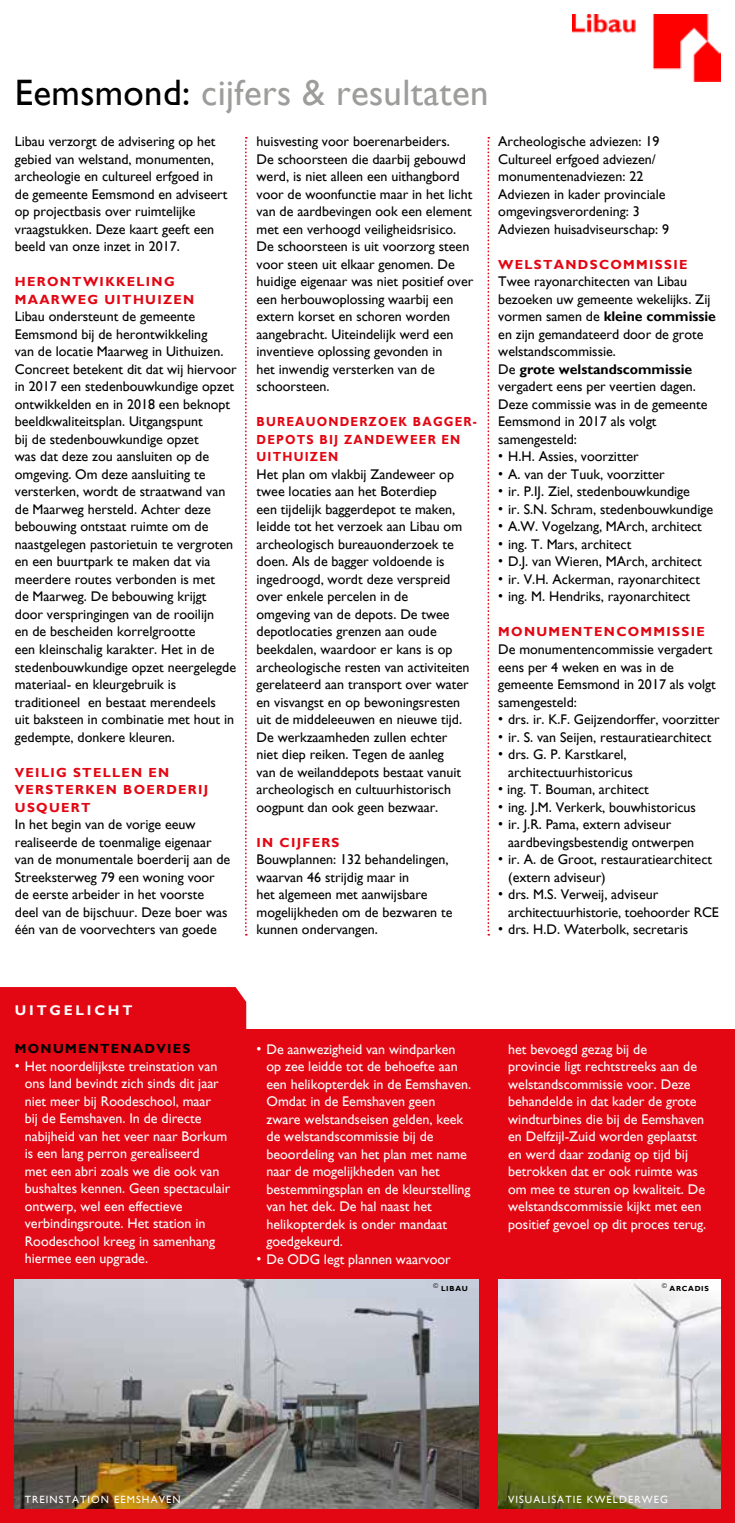
<style>
.page{position:relative;width:735px;height:1523px;background:#fff}
.page>*{position:absolute;margin:0;border:0;box-sizing:border-box;transform-origin:0 0}
.t1{font:36.75px "Gill Sans";letter-spacing:.01em;color:#9d9d9c}
.t2{font:14px/17.5px "Gill Sans";color:#000}
.t3{font:14px/17.5px "Gill Sans";color:#fff}
.t4{font:700 14px "Gill Sans";letter-spacing:.2em;color:#fff}
.t5{font:700 13.12px/17.5px "Gill Sans";letter-spacing:.1em;color:#e30613}
.t6{font:700 13.12px/17.5px "Gill Sans";letter-spacing:.1em;color:#e30613;scale:.91 1}
.t7{font:700 13.12px "Gill Sans";letter-spacing:.1em;color:#000}
.t8{font:10.5px "Gill Sans";letter-spacing:.1em;color:#fff}
.t9{font:700 7.35px "Gill Sans";letter-spacing:.1em;color:#000}
.s1{color:#000}
.s2{font-weight:700}
.s3{font-size:10.5px}
</style>
<div class="page">
<div style="left:0;top:1029px;width:734px;height:494px;background:#e30613"></div>
<div style="left:0;top:987px;width:246px;height:42px;background:#e30613"></div>
<svg style="left:245px;top:137px;width:2px;height:799px"></svg>
<svg style="left:487px;top:137px;width:2px;height:799px"></svg>
<img style="left:15px;top:1280px;width:463px;height:228px">
<img style="left:498px;top:1280px;width:221px;height:228px">
<img style="left:572px;top:15px;width:147px;height:67px">
<h1 class="t1" style="left:15px;top:71px;width:475px"><span class="s1">Eemsmond:</span> cijfers &amp; resultaten</h1>
<p class="t2" style="left:15px;top:133px;width:214px">Libau verzorgt de advisering op het gebied van welstand, monumenten, archeologie en cultureel erfgoed in de gemeente Eemsmond en adviseert op projectbasis over ruimtelijke vraagstukken. Deze kaart geeft een beeld van onze inzet in 2017.</p>
<p class="t5" style="left:15px;top:273px;width:181px">HERONTWIKKELING<br>MAARWEG UITHUIZEN</p>
<p class="t2" style="left:15px;top:308px;width:223px">Libau ondersteunt de gemeente Eemsmond bij de herontwikkeling<br>van de locatie Maarweg in Uithuizen.<br>Concreet betekent dit dat wij hiervoor in 2017 een stedenbouwkundige opzet ontwikkelden en in 2018 een beknopt beeldkwaliteitsplan. Uitgangspunt<br>bij de stedenbouwkundige opzet<br>was dat deze zou aansluiten op de omgeving. Om deze aansluiting te versterken, wordt de straatwand van de Maarweg hersteld. Achter deze bebouwing ontstaat ruimte om de naastgelegen pastorietuin te vergroten en een buurtpark te maken dat via meerdere routes verbonden is met<br>de Maarweg. De bebouwing krijgt door verspringingen van de rooilijn<br>en de bescheiden korrelgrootte<br>een kleinschalig karakter. Het in de stedenbouwkundige opzet neergelegde materiaal- en kleurgebruik is traditioneel en bestaat merendeels<br>uit baksteen in combinatie met hout in gedempte, donkere kleuren.</p>
<p class="t5" style="left:15px;top:763px;width:195px">VEILIG STELLEN EN<br>VERSTERKEN BOERDERIJ<br>USQUERT</p>
<p class="t2" style="left:15px;top:816px;width:217px">In het begin van de vorige eeuw realiseerde de toenmalige eigenaar van de monumentale boerderij aan de Streeksterweg 79 een woning voor de eerste arbeider in het voorste deel van de bijschuur. Deze boer was één van de voorvechters van goede</p>
<p class="t2" style="left:256px;top:133px;width:218px">huisvesting voor boerenarbeiders.<br>De schoorsteen die daarbij gebouwd werd, is niet alleen een uithangbord voor de woonfunctie maar in het licht van de aardbevingen ook een element met een verhoogd veiligheidsrisico.<br>De schoorsteen is uit voorzorg steen voor steen uit elkaar genomen. De huidige eigenaar was niet positief over een herbouwoplossing waarbij een extern korset en schoren worden aangebracht. Uiteindelijk werd een inventieve oplossing gevonden in<br>het inwendig versterken van de schoorsteen.</p>
<p class="t6" style="left:256px;top:413px;width:243px">BUREAUONDERZOEK BAGGER-<br>DEPOTS BIJ ZANDEWEER EN<br>UITHUIZEN</p>
<p class="t2" style="left:256px;top:466px;width:214px">Het plan om vlakbij Zandeweer op twee locaties aan het Boterdiep<br>een tijdelijk baggerdepot te maken, leidde tot het verzoek aan Libau om archeologisch bureauonderzoek te doen. Als de bagger voldoende is ingedroogd, wordt deze verspreid over enkele percelen in de<br>omgeving van de depots. De twee depotlocaties grenzen aan oude beekdalen, waardoor er kans is op archeologische resten van activiteiten gerelateerd aan transport over water en visvangst en op bewoningsresten uit de middeleeuwen en nieuwe tijd.<br>De werkzaamheden zullen echter niet diep reiken. Tegen de aanleg<br>van de weilanddepots bestaat vanuit archeologisch en cultuurhistorisch oogpunt dan ook geen bezwaar.</p>
<p class="t5" style="left:256px;top:833px;width:84px">IN CIJFERS</p>
<p class="t2" style="left:256px;top:851px;width:197px">Bouwplannen: 132 behandelingen, waarvan 46 strijdig maar in<br>het algemeen met aanwijsbare mogelijkheden om de bezwaren te kunnen ondervangen.</p>
<p class="t2" style="left:498px;top:133px;width:172px">Archeologische adviezen: 19<br>Cultureel erfgoed adviezen/ monumentenadviezen: 22<br>Adviezen in kader provinciale omgevingsverordening: 3<br>Adviezen huisadviseurschap: 9</p>
<p class="t5" style="left:498px;top:256px;width:190px">WELSTANDSCOMMISSIE</p>
<p class="t2" style="left:498px;top:273px;width:219px">Twee rayonarchitecten van Libau bezoeken uw gemeente wekelijks. Zij vormen samen de <span class="s2">kleine commissie </span>en zijn gemandateerd door de grote welstandscommissie.<br>De <span class="s2">grote welstandscommissie </span>vergadert eens per veertien dagen.<br>Deze commissie was in de gemeente<br>Eemsmond in 2017 als volgt samengesteld:</p>
<p class="t2" style="left:498px;top:448px;width:142px">• H.H. Assies, voorzitter</p>
<p class="t2" style="left:498px;top:466px;width:168px">• A. van der Tuuk, voorzitter</p>
<p class="t2" style="left:498px;top:483px;width:193px">• ir. P.IJ. Ziel, stedenbouwkundige</p>
<p class="t2" style="left:498px;top:501px;width:216px">• ir. S.N. Schram, stedenbouwkundige</p>
<p class="t2" style="left:498px;top:518px;width:205px">• A.W. Vogelzang, MArch, architect</p>
<p class="t2" style="left:498px;top:536px;width:135px">• ing. T. Mars, architect</p>
<p class="t2" style="left:498px;top:553px;width:205px">• D.J. van Wieren, MArch, architect</p>
<p class="t2" style="left:498px;top:571px;width:203px">• ir. V.H. Ackerman, rayonarchitect</p>
<p class="t2" style="left:498px;top:588px;width:193px">• ing. M. Hendriks, rayonarchitect</p>
<p class="t5" style="left:498px;top:623px;width:208px">MONUMENTENCOMMISSIE</p>
<p class="t2" style="left:498px;top:641px;width:219px">De monumentencommissie vergadert eens per 4 weken en was in de gemeente Eemsmond in 2017 als volgt samengesteld:</p>
<p class="t2" style="left:498px;top:711px;width:223px">• drs. ir. K.F. Geijzendorffer, voorzitter</p>
<p class="t2" style="left:498px;top:728px;width:214px">• ir. S. van Seijen, restauratiearchitect</p>
<p class="t2" style="left:508px;top:746px;width:126px;text-indent:-10px">• drs. G. P. Karstkarel, architectuurhistoricus</p>
<p class="t2" style="left:498px;top:781px;width:152px">• ing. T. Bouman, architect</p>
<p class="t2" style="left:498px;top:798px;width:199px">• ing. J.M. Verkerk, bouwhistoricus</p>
<p class="t2" style="left:508px;top:816px;width:187px;text-indent:-10px">• ir. J.R. Pama, extern adviseur aardbevingsbestendig ontwerpen</p>
<p class="t2" style="left:508px;top:851px;width:205px;text-indent:-10px">• ir. A. de Groot, restauratiearchitect (extern adviseur)</p>
<p class="t2" style="left:508px;top:886px;width:212px;text-indent:-10px">• drs. M.S. Verweij, adviseur architectuurhistorie, toehoorder RCE</p>
<p class="t2" style="left:498px;top:921px;width:191px">• drs. H.D. Waterbolk, secretaris</p>
<p class="t4" style="left:15px;top:1002px;width:119px">UITGELICHT</p>
<p class="t7" style="left:15px;top:1041px;width:177px">MONUMENTENADVIES</p>
<p class="t3" style="left:25px;top:1057px;width:207px;text-indent:-10px">• Het noordelijkste treinstation van ons land bevindt zich sinds dit jaar niet meer bij Roodeschool, maar<br>bij de Eemshaven. In de directe nabijheid van het veer naar Borkum is een lang perron gerealiseerd<br>met een abri zoals we die ook van bushaltes kennen. Geen spectaculair ontwerp, wel een effectieve verbindingsroute. Het station in<br>Roodeschool kreeg in samenhang hiermee een upgrade.</p>
<p class="t3" style="left:266px;top:1040px;width:206px;text-indent:-10px">• De aanwezigheid van windparken op zee leidde tot de behoefte aan een helikopterdek in de Eemshaven.<br>Omdat in de Eemshaven geen zware welstandseisen gelden, keek de welstandscommissie bij de beoordeling van het plan met name naar de mogelijkheden van het bestemmingsplan en de kleurstelling van het dek. De hal naast het helikopterdek is onder mandaat goedgekeurd.</p>
<p class="t3" style="left:256px;top:1250px;width:195px">• De ODG legt plannen waarvoor</p>
<p class="t3" style="left:508px;top:1040px;width:199px">het bevoegd gezag bij de<br>provincie ligt rechtstreeks aan de welstandscommissie voor. Deze behandelde in dat kader de grote windturbines die bij de Eemshaven en Delfzijl-Zuid worden geplaatst en werd daar zodanig op tijd bij betrokken dat er ook ruimte was om mee te sturen op kwaliteit. De welstandscommissie kijkt met een positief gevoel op dit proces terug.</p>
<p class="t9" style="left:432px;top:1284px;width:37px"><span class="s3">©</span>LIBAU</p>
<p class="t9" style="left:660px;top:1284px;width:50px"><span class="s3">©</span>ARCADIS</p>
<p class="t8" style="left:25px;top:1494px;width:157px">TREINSTATION EEMSHAVEN</p>
<p class="t8" style="left:507px;top:1494px;width:161px">VISUALISATIE KWELDERWEG</p>
</div>
